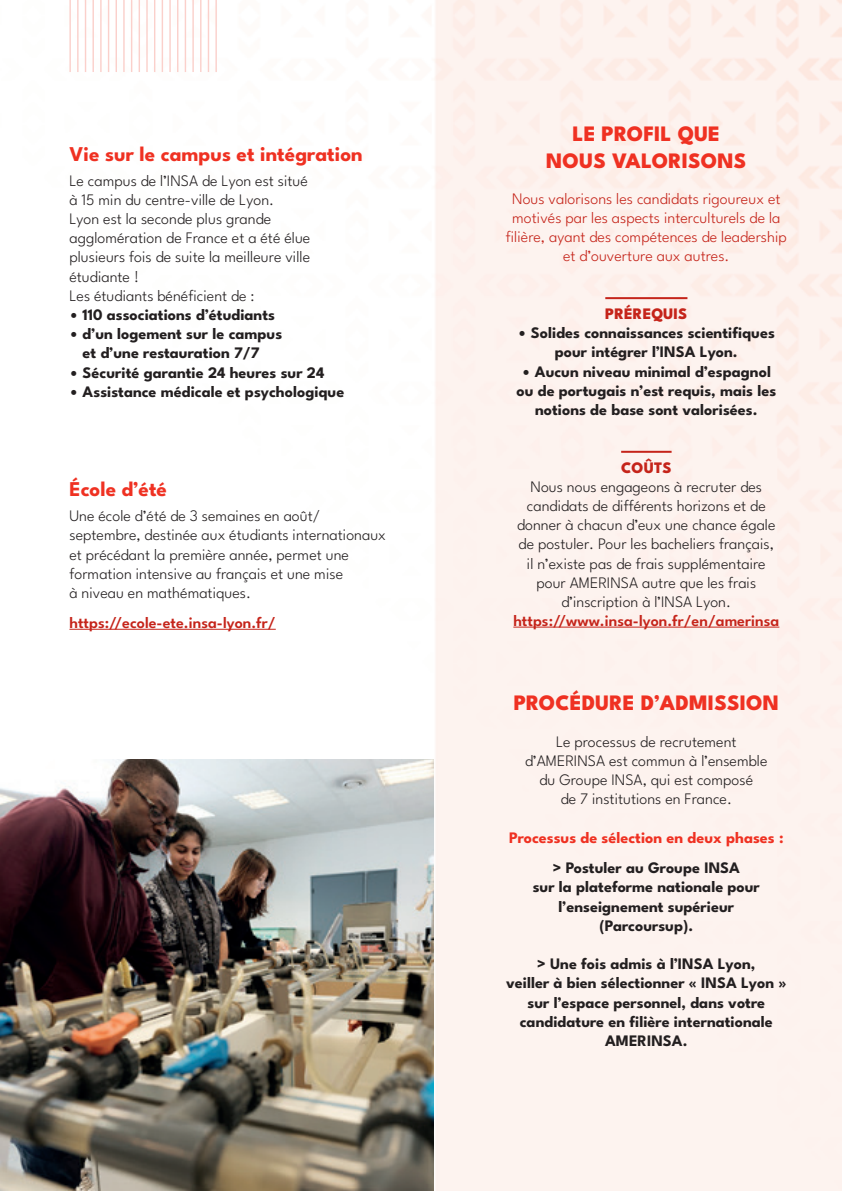
<style>
.page{position:relative;width:842px;height:1191px;background:#fff}
.page>*{position:absolute;margin:0;border:0;box-sizing:border-box;transform-origin:0 0}
.t1{font:800 22px/26.4px "League Spartan";letter-spacing:.005em;color:#ef3122;text-align:center}
.t2{font:700 21px "League Spartan";color:#ef3122}
.t3{font:300 16px/19.2px "League Spartan";color:#231f20}
.t4{font:700 16px/19.2px "League Spartan";color:#231f20;text-align:center}
.t5{font:300 16px/19.2px "League Spartan";color:#c5241a;text-align:center}
.t6{font:600 16px "League Spartan";color:#c5241a}
.t7{font:700 16px "League Spartan";color:#ef3122}
.t8{font:800 16px "League Spartan";letter-spacing:.005em;color:#c5241a}
</style>
<div class="page">
<img style="left:69px;top:0;width:773px;height:1191px">
<img style="left:0;top:760px;width:434px;height:431px">
<hr style="left:69px;top:629px;width:207px;height:1px;background:#c5241a">
<hr style="left:605px;top:297px;width:82px;height:2px;background:#c5241a">
<hr style="left:621px;top:451px;width:51px;height:2px;background:#c5241a">
<hr style="left:513px;top:627px;width:266px;height:1px;background:#c5241a">
<hr style="left:69px;top:0;width:2px;height:72px;background:#fbd0cb">
<hr style="left:77px;top:0;width:2px;height:72px;background:#fbd0cb">
<hr style="left:85px;top:0;width:1px;height:72px;background:#fbd0cb">
<hr style="left:92px;top:0;width:2px;height:72px;background:#fbd0cb">
<hr style="left:100px;top:0;width:2px;height:72px;background:#fbd0cb">
<hr style="left:108px;top:0;width:1px;height:72px;background:#fbd0cb">
<hr style="left:116px;top:0;width:1px;height:72px;background:#fbd0cb">
<hr style="left:123px;top:0;width:2px;height:72px;background:#fbd0cb">
<hr style="left:131px;top:0;width:1px;height:72px;background:#fbd0cb">
<hr style="left:139px;top:0;width:1px;height:72px;background:#fbd0cb">
<hr style="left:146px;top:0;width:2px;height:72px;background:#fbd0cb">
<hr style="left:154px;top:0;width:1px;height:72px;background:#fbd0cb">
<hr style="left:162px;top:0;width:1px;height:72px;background:#fbd0cb">
<hr style="left:169px;top:0;width:2px;height:72px;background:#fbd0cb">
<hr style="left:177px;top:0;width:1px;height:72px;background:#fbd0cb">
<hr style="left:185px;top:0;width:1px;height:72px;background:#fbd0cb">
<hr style="left:192px;top:0;width:2px;height:72px;background:#fbd0cb">
<hr style="left:200px;top:0;width:1px;height:72px;background:#fbd0cb">
<hr style="left:208px;top:0;width:1px;height:72px;background:#fbd0cb">
<hr style="left:215px;top:0;width:2px;height:72px;background:#fbd0cb">
<h2 class="t2" style="left:69px;top:138px;width:295px">Vie sur le campus et intégration</h2>
<p class="t3" style="left:69px;top:172px;width:242px">Le campus de l’INSA de Lyon est situé à 15 min du centre-ville de Lyon.<br>Lyon est la seconde plus grande agglomération de France et a été élue plusieurs fois de suite la meilleure ville étudiante !<br>Les étudiants bénéficient de :</p>
<p class="t4" style="left:69px;top:304px;width:207px">• 110 associations d’étudiants</p>
<p class="t4" style="left:69px;top:323px;width:214px">• d’un logement sur le campus et d’une restauration 7/7</p>
<p class="t4" style="left:69px;top:361px;width:256px">• Sécurité garantie 24 heures sur 24</p>
<p class="t4" style="left:69px;top:380px;width:276px">• Assistance médicale et psychologique</p>
<h2 class="t2" style="left:69px;top:474px;width:99px">École d’été</h2>
<p class="t3" style="left:69px;top:507px;width:318px">Une école d’été de 3 semaines en août/ septembre, destinée aux étudiants internationaux et précédant la première année, permet une formation intensive au français et une mise<br>à niveau en mathématiques.</p>
<p class="t6" style="left:69px;top:617px;width:208px">https://ecole-ete.insa-lyon.fr/</p>
<h1 class="t1" style="left:546px;top:120px;width:202px">LE PROFIL QUE<br>NOUS VALORISONS</h1>
<p class="t5" style="left:506px;top:187px;width:283px">Nous valorisons les candidats rigoureux et motivés par les aspects interculturels de la filière, ayant des compétences de leadership et d’ouverture aux autres.</p>
<p class="t8" style="left:605px;top:304px;width:84px">PRÉREQUIS</p>
<p class="t4" style="left:518px;top:322px;width:259px">• Solides connaissances scientifiques pour intégrer l’INSA Lyon.</p>
<p class="t4" style="left:516px;top:360px;width:261px">• Aucun niveau minimal d’espagnol ou de portugais n’est requis, mais les notions de base sont valorisées.</p>
<p class="t8" style="left:621px;top:458px;width:52px">COÛTS</p>
<p class="t3" style="left:517px;top:478px;width:260px;text-align:center">Nous nous engageons à recruter des candidats de différents horizons et de donner à chacun d’eux une chance égale de postuler. Pour les bacheliers français, il n’existe pas de frais supplémentaire pour AMERINSA autre que les frais d’inscription à l’INSA Lyon.</p>
<p class="t6" style="left:513px;top:615px;width:267px">https://www.insa-lyon.fr/en/amerinsa</p>
<h1 class="t1" style="left:514px;top:689px;width:267px">PROCÉDURE D’ADMISSION</h1>
<p class="t3" style="left:525px;top:733px;width:244px;text-align:center">Le processus de recrutement d’AMERINSA est commun à l’ensemble du Groupe INSA, qui est composé<br>de 7 institutions en France.</p>
<p class="t7" style="left:509px;top:825px;width:276px">Processus de sélection en deux phases :</p>
<p class="t4" style="left:533px;top:857px;width:229px">&gt; Postuler au Groupe INSA<br>sur la plateforme nationale pour l’enseignement supérieur (Parcoursup).</p>
<p class="t4" style="left:506px;top:953px;width:282px">&gt; Une fois admis à l’INSA Lyon,<br>veiller à bien sélectionner « INSA Lyon » sur l’espace personnel, dans votre candidature en filière internationale<br>AMERINSA.</p>
</div>
